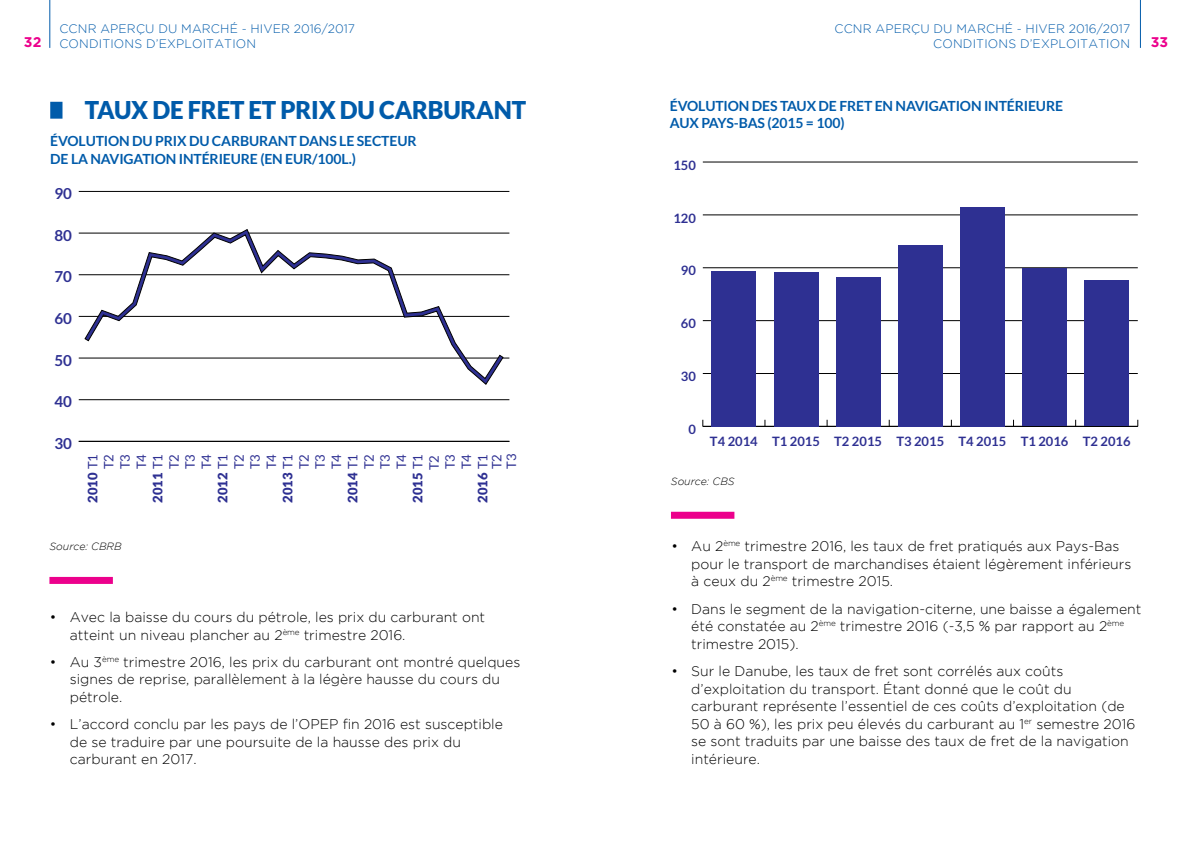
<style>
.page{position:relative;width:1191px;height:844px;background:#fff}
.page>*{position:absolute;margin:0;border:0;box-sizing:border-box;transform-origin:0 0}
.t1{font:900 24.5px "Lato";letter-spacing:-.01em;color:#005baa}
.t2{font:700 15.22px "Lato";color:#2e3092}
.t3{font:300 14px/17.5px "Gotham";color:#000}
.t4{font:700 14px/17.5px "Lato";letter-spacing:-.01em;color:#005baa}
.t5{font:700 14px "Gotham";color:#ec008c}
.t6{font:700 12.95px "Lato";color:#2e3092}
.t7{font:900 12.95px "Lato";color:#2e3092}
.t8{font:12.95px/16.3px "Lato";color:#2e3092;text-align:justify}
.t9{font:300 12.25px/15.8px "Gotham";letter-spacing:.015em;color:#005baa;text-align:right}
.t10{font:italic 300 10.5px "Gotham";color:#000}
.s1{font-weight:400}
</style>
<div class="page">
<hr style="left:1140px;top:0;width:1px;height:48px;background:#005baa">
<hr style="left:49px;top:0;width:1px;height:48px;background:#005baa">
<div style="left:50px;top:102px;width:12px;height:17px;background:#005baa"></div>
<hr style="left:79px;top:441px;width:430px;height:1px;background:#000">
<hr style="left:79px;top:399px;width:430px;height:1px;background:#000">
<hr style="left:79px;top:357px;width:430px;height:1px;background:#000">
<hr style="left:79px;top:316px;width:430px;height:1px;background:#000">
<hr style="left:79px;top:274px;width:430px;height:1px;background:#000">
<hr style="left:79px;top:233px;width:430px;height:1px;background:#000">
<hr style="left:79px;top:191px;width:430px;height:1px;background:#000">
<svg style="left:85px;top:229px;width:418px;height:155px"></svg>
<div style="left:49px;top:576px;width:64px;height:7px;background:#ec008c"></div>
<hr style="left:703px;top:426px;width:434px;height:1px;background:#000">
<hr style="left:703px;top:373px;width:434px;height:1px;background:#000">
<hr style="left:703px;top:320px;width:434px;height:1px;background:#000">
<hr style="left:703px;top:267px;width:434px;height:1px;background:#000">
<hr style="left:703px;top:214px;width:434px;height:1px;background:#000">
<hr style="left:703px;top:162px;width:434px;height:1px;background:#000">
<div style="left:711px;top:271px;width:45px;height:155px;background:#2e3092"></div>
<div style="left:773px;top:272px;width:45px;height:154px;background:#2e3092"></div>
<div style="left:835px;top:277px;width:45px;height:149px;background:#2e3092"></div>
<div style="left:898px;top:245px;width:44px;height:181px;background:#2e3092"></div>
<div style="left:960px;top:207px;width:44px;height:219px;background:#2e3092"></div>
<div style="left:1022px;top:268px;width:45px;height:158px;background:#2e3092"></div>
<div style="left:1084px;top:280px;width:45px;height:146px;background:#2e3092"></div>
<div style="left:671px;top:511px;width:63px;height:7px;background:#ec008c"></div>
<p class="t9" style="left:59px;top:20px;width:297px;text-align:left">CCNR APERÇU DU MARCHÉ - HIVER 2016/2017<br>CONDITIONS D’EXPLOITATION</p>
<p class="t9" style="left:834px;top:20px;width:297px">CCNR APERÇU DU MARCHÉ - HIVER 2016/2017<br>CONDITIONS D’EXPLOITATION</p>
<p class="t5" style="left:24px;top:34px;width:19px">32</p>
<p class="t5" style="left:1150px;top:34px;width:19px">33</p>
<h1 class="t1" style="left:85px;top:96px;width:442px">TAUX DE FRET ET PRIX DU CARBURANT</h1>
<p class="t4" style="left:50px;top:132px;width:368px">ÉVOLUTION DU PRIX DU CARBURANT DANS LE SECTEUR<br>DE LA NAVIGATION INTÉRIEURE (EN EUR/100L.)</p>
<p class="t2" style="left:54px;top:185px;width:19px">90</p>
<p class="t2" style="left:54px;top:226px;width:19px">80</p>
<p class="t2" style="left:54px;top:268px;width:19px">70</p>
<p class="t2" style="left:54px;top:309px;width:19px">60</p>
<p class="t2" style="left:54px;top:351px;width:19px">50</p>
<p class="t2" style="left:54px;top:393px;width:19px">40</p>
<p class="t2" style="left:54px;top:434px;width:19px">30</p>
<p class="t7" style="left:85px;top:502px;width:50px;rotate:-90deg">2010 <span class="s1">T1</span></p>
<p class="t8" style="left:489px;top:469px;width:17px;line-height:14.5px;rotate:-90deg">T2<br>T3</p>
<p class="t8" style="left:101px;top:469px;width:17px;rotate:-90deg">T2<br>T3<br>T4</p>
<p class="t8" style="left:166px;top:469px;width:17px;rotate:-90deg">T2<br>T3<br>T4</p>
<p class="t8" style="left:231px;top:469px;width:17px;rotate:-90deg">T2<br>T3<br>T4</p>
<p class="t8" style="left:296px;top:469px;width:17px;rotate:-90deg">T2<br>T3<br>T4</p>
<p class="t8" style="left:361px;top:469px;width:17px;rotate:-90deg">T2<br>T3<br>T4</p>
<p class="t8" style="left:426px;top:470px;width:18px;rotate:-90deg">T2<br>T3<br>T4</p>
<p class="t7" style="left:150px;top:502px;width:50px;rotate:-90deg">2011 <span class="s1">T1</span></p>
<p class="t7" style="left:215px;top:502px;width:50px;rotate:-90deg">2012 <span class="s1">T1</span></p>
<p class="t7" style="left:280px;top:502px;width:50px;rotate:-90deg">2013 <span class="s1">T1</span></p>
<p class="t7" style="left:345px;top:502px;width:50px;rotate:-90deg">2014 <span class="s1">T1</span></p>
<p class="t7" style="left:410px;top:502px;width:50px;rotate:-90deg">2015 <span class="s1">T1</span></p>
<p class="t7" style="left:475px;top:502px;width:50px;rotate:-90deg">2016 <span class="s1">T1</span></p>
<p class="t10" style="left:50px;top:540px;width:73px">Source: CBRB</p>
<p class="t3" style="left:70px;top:608px;width:417px;text-indent:-20px">• Avec la baisse du cours du pétrole, les prix du carburant ont atteint un niveau plancher au 2<sup>ème</sup> trimestre 2016.</p>
<p class="t3" style="left:70px;top:653px;width:452px;text-indent:-20px">• Au 3<sup>ème</sup> trimestre 2016, les prix du carburant ont montré quelques signes de reprise, parallèlement à la légère hausse du cours du pétrole.</p>
<p class="t3" style="left:70px;top:715px;width:435px;text-indent:-20px">• L’accord conclu par les pays de l’OPEP fin 2016 est susceptible de se traduire par une poursuite de la hausse des prix du carburant en 2017.</p>
<p class="t4" style="left:670px;top:96px;width:394px">ÉVOLUTION DES TAUX DE FRET EN NAVIGATION INTÉRIEURE<br>AUX PAYS-BAS (2015 = 100)</p>
<p class="t6" style="left:673px;top:157px;width:24px">150</p>
<p class="t6" style="left:673px;top:210px;width:24px">120</p>
<p class="t6" style="left:681px;top:263px;width:17px">90</p>
<p class="t6" style="left:681px;top:316px;width:17px">60</p>
<p class="t6" style="left:681px;top:369px;width:17px">30</p>
<p class="t6" style="left:688px;top:422px;width:9px">0</p>
<p class="t6" style="left:710px;top:433px;width:422px">T4 2014 T1 2015 T2 2015 T3 2015 T4 2015 T1 2016 T2 2016</p>
<p class="t10" style="left:671px;top:475px;width:65px">Source: CBS</p>
<p class="t3" style="left:691px;top:537px;width:441px;text-indent:-20px">• Au 2<sup>ème</sup> trimestre 2016, les taux de fret pratiqués aux Pays-Bas pour le transport de marchandises étaient légèrement inférieurs à ceux du 2<sup>ème</sup> trimestre 2015.</p>
<p class="t3" style="left:691px;top:599px;width:452px;text-indent:-20px">• Dans le segment de la navigation-citerne, une baisse a également été constatée au 2<sup>ème</sup> trimestre 2016 (-3,5 % par rapport au 2<sup>ème </sup>trimestre 2015).</p>
<p class="t3" style="left:691px;top:662px;width:446px;text-indent:-20px">• Sur le Danube, les taux de fret sont corrélés aux coûts d’exploitation du transport. Étant donné que le coût du carburant représente l’essentiel de ces coûts d’exploitation (de 50 à 60 %), les prix peu élevés du carburant au 1<sup>er</sup> semestre 2016 se sont traduits par une baisse des taux de fret de la navigation intérieure.</p>
</div>
